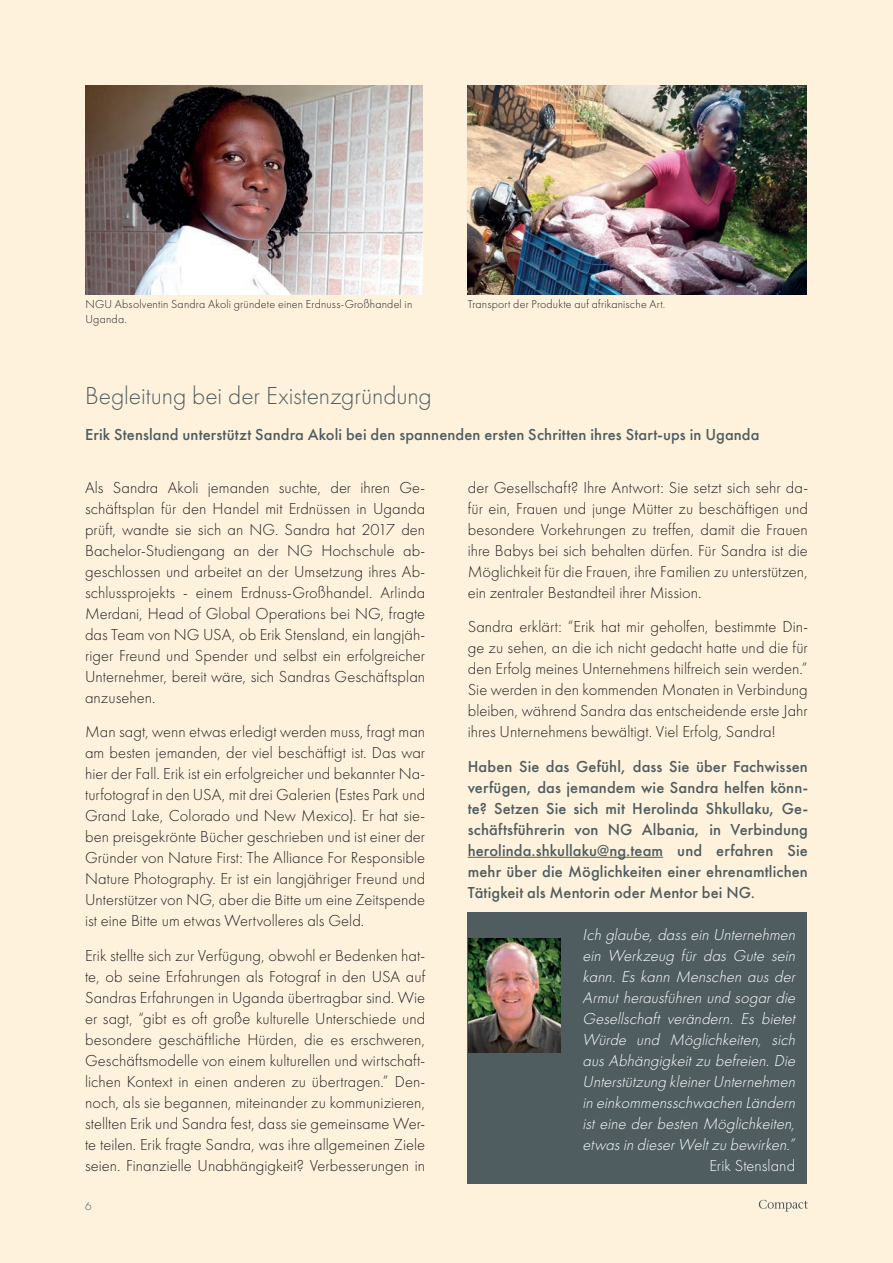
<style>
.page{position:relative;width:893px;height:1263px;background:#fef2dd}
.page>*{position:absolute;margin:0;border:0;box-sizing:border-box;transform-origin:0 0}
.t1{font:300 25.5px "Futura";letter-spacing:-.005em;color:#4f5d60}
.t2{font:300 16.5px/21px "Futura";color:#231f20;text-align:justify}
.t3{font:500 16.5px/21px "Futura";letter-spacing:.005em;color:#4f5d60;text-align:justify}
.t4{font:italic 300 16.5px/21px "Futura";color:#fff;text-align:justify}
.t5{font:300 16.5px "Futura";color:#fff}
.t6{font:300 12px "Futura";letter-spacing:.015em;color:#231f20}
.t7{font:300 12px "Futura";color:#4f5d60}
</style>
<div class="page">
<svg style="left:759px;top:1200px;width:49px;height:11px"></svg>
<div style="left:468px;top:912px;width:339px;height:272px;background:#4f5d60"></div>
<img style="left:85px;top:85px;width:338px;height:209px">
<hr style="left:468px;top:857px;width:195px;height:1px;background:#4f5d60">
<img style="left:468px;top:85px;width:339px;height:209px">
<img style="left:468px;top:939px;width:93px;height:113px">
<p class="t6" style="left:85px;top:297px;width:328px">NGU Absolventin Sandra Akoli gründete einen Erdnuss-Großhandel in</p>
<p class="t6" style="left:468px;top:297px;width:199px">Transport der Produkte auf afrikanische Art.</p>
<p class="t6" style="left:85px;top:312px;width:43px">Uganda.</p>
<h1 class="t1" style="left:85px;top:381px;width:348px">Begleitung bei der Existenzgründung</h1>
<p class="t3" style="left:85px;top:424px;width:676px">Erik Stensland unterstützt Sandra Akoli bei den spannenden ersten Schritten ihres Start-ups in Uganda</p>
<p class="t2" style="left:85px;top:477px;width:342px">Als Sandra Akoli jemanden suchte, der ihren Ge&shy;schäftsplan für den Handel mit Erdnüssen in Uganda prüft, wandte sie sich an NG. Sandra hat 2017 den Bachelor-Studiengang an der NG Hochschule ab&shy;geschlossen und arbeitet an der Umsetzung ihres Ab&shy;schlussprojekts - einem Erdnuss-Großhandel. Arlinda Merdani, Head of Global Operations bei NG, fragte das Team von NG USA, ob Erik Stensland, ein langjäh&shy;riger Freund und Spender und selbst ein erfolgreicher Unternehmer, bereit wäre, sich Sandras Geschäftsplan anzusehen.</p>
<p class="t2" style="left:85px;top:721px;width:342px">Man sagt, wenn etwas erledigt werden muss, fragt man am besten jemanden, der viel beschäftigt ist. Das war hier der Fall. Erik ist ein erfolgreicher und bekannter Na&shy;turfotograf in den USA, mit drei Galerien (Estes Park und Grand Lake, Colorado und New Mexico). Er hat sie&shy;ben preisgekrönte Bücher geschrieben und ist einer der Gründer von Nature First: The Alliance For Responsible Nature Photography. Er ist ein langjähriger Freund und Unterstützer von NG, aber die Bitte um eine Zeitspende ist eine Bitte um etwas Wertvolleres als Geld.</p>
<p class="t2" style="left:85px;top:945px;width:342px">Erik stellte sich zur Verfügung, obwohl er Bedenken hat&shy;te, ob seine Erfahrungen als Fotograf in den USA auf Sandras Erfahrungen in Uganda übertragbar sind. Wie er sagt, “gibt es oft große kulturelle Unterschiede und besondere geschäftliche Hürden, die es erschweren, Geschäftsmodelle von einem kulturellen und wirtschaft&shy;lichen Kontext in einen anderen zu übertragen.” Den&shy;noch, als sie begannen, miteinander zu kommunizieren, stellten Erik und Sandra fest, dass sie gemeinsame Wer&shy;te teilen. Erik fragte Sandra, was ihre allgemeinen Ziele seien. Finanzielle Unabhängigkeit? Verbesserungen in</p>
<p class="t7" style="left:85px;top:1199px;width:8px">46</p>
<p class="t2" style="left:468px;top:477px;width:342px">der Gesellschaft? Ihre Antwort: Sie setzt sich sehr da&shy;für ein, Frauen und junge Mütter zu beschäftigen und besondere Vorkehrungen zu treffen, damit die Frauen ihre Babys bei sich behalten dürfen. Für Sandra ist die Möglichkeit für die Frauen, ihre Familien zu unterstützen, ein zentraler Bestandteil ihrer Mission.</p>
<p class="t2" style="left:468px;top:616px;width:342px">Sandra erklärt: “Erik hat mir geholfen, bestimmte Din&shy;ge zu sehen, an die ich nicht gedacht hatte und die für den Erfolg meines Unternehmens hilfreich sein werden.” Sie werden in den kommenden Monaten in Verbindung bleiben, während Sandra das entscheidende erste Jahr ihres Unternehmens bewältigt. Viel Erfolg, Sandra!</p>
<p class="t3" style="left:468px;top:756px;width:342px">Haben Sie das Gefühl, dass Sie über Fachwissen verfügen, das jemandem wie Sandra helfen könn&shy;te? Setzen Sie sich mit Herolinda Shkullaku, Ge&shy;schäftsführerin von NG Albania, in Verbindung herolinda.shkullaku@ng.team und erfahren Sie mehr über die Möglichkeiten einer ehrenamtlichen Tätigkeit als Mentorin oder Mentor bei NG.</p>
<p class="t4" style="left:582px;top:924px;width:218px">Ich glaube,dassein Unternehmen ein Werkzeug für das Gute sein kann. Es kann Menschen aus der Armut herausführen und sogar die Gesellschaft verändern. Es bietet Würde und Möglichkeiten, sich aus Abhängigkeit zu befreien. Die Unterstützung kleinerUnternehmen in einkommensschwachen Ländern ist eine der besten Möglichkeiten, etwasin dieserWeltzu bewirken.”</p>
<p class="t5" style="left:709px;top:1156px;width:87px">Erik Stensland</p>
</div>
